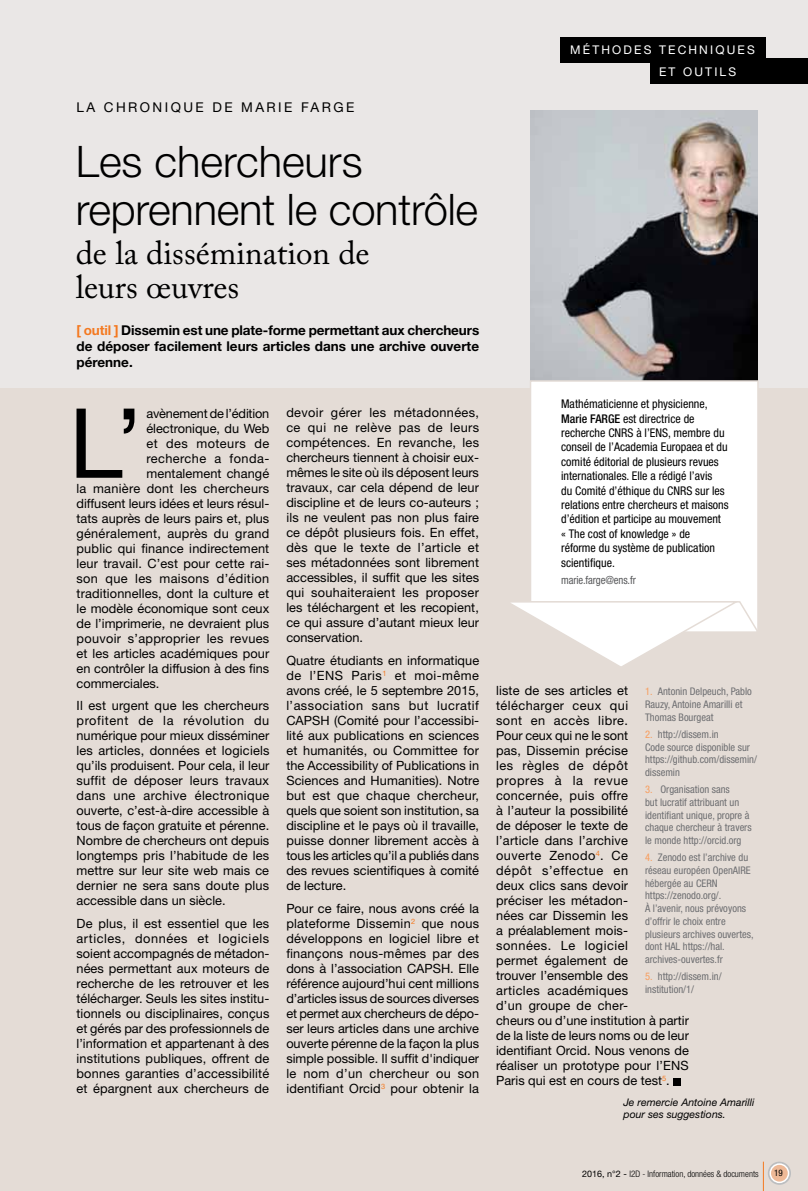
<style>
.page{position:relative;width:808px;height:1191px;background:#e4dcd6}
.page>*{position:absolute;margin:0;border:0;box-sizing:border-box;transform-origin:0 0}
.t1{font:96.75px "Helvetica Neue LT Std";color:#000}
.t2{font:300 43.5px/48px "Helvetica Neue LT Std";letter-spacing:-.005em;color:#000}
.t3{font:33px/34.5px "Adobe Caslon Pro";color:#000}
.t4{font:700 13.5px/16.2px "Helvetica Neue LT Std";color:#000;text-align:justify}
.t5{font:13.5px "Helvetica Neue LT Std";letter-spacing:.18em;color:#000}
.t6{font:12.75px/15px "Helvetica Neue LT Std";letter-spacing:.01em;color:#000;text-align:justify}
.t7{font:12.75px "Helvetica Neue LT Std";letter-spacing:.035em;color:#000}
.t8{font:12.75px "Helvetica Neue LT Std";letter-spacing:.03em;color:#000}
.t9{font:12.75px "Helvetica Neue LT Std";letter-spacing:-.015em;color:#000}
.t10{font:condensed 12px/14.4px "Helvetica Neue LT Std";color:#000}
.t11{font:12px/21px "Helvetica Neue LT Std";color:#fff}
.t12{font:condensed 11.25px "Helvetica Neue LT Std";letter-spacing:-.01em;color:#58595b;scale:.95 1}
.t13{font:condensed 10.5px/12.8px "Helvetica Neue LT Std";color:#6d6e71}
.t14{font:italic 10.5px/12px "Helvetica Neue LT Std";color:#000}
.t15{font:300 condensed 9px "Helvetica Neue LT Std";color:#000}
.t16{font:condensed 9px "Helvetica Neue LT Std";color:#000}
.s1{color:#f47920}
.s2{font-weight:500}
.s3{color:#f89d5d}
.s4{font-weight:400;font-stretch:normal}
</style>
<div class="page">
<div style="left:0;top:0;width:808px;height:388px;background:#eae7e6"></div>
<div style="left:673px;top:1078px;width:8px;height:7px;background:#000"></div>
<img style="left:531px;top:110px;width:227px;height:269px">
<div style="left:530px;top:379px;width:229px;height:221px;background:#fff"></div>
<svg style="left:511px;top:600px;width:246px;height:66px"></svg>
<hr style="left:763px;top:1161px;width:1px;height:30px;background:#f47920">
<svg style="left:768px;top:1161px;width:23px;height:23px"></svg>
<div style="left:770px;top:1164px;width:18px;height:18px;background:#eeb997;border-radius:50%"></div>
<div style="left:769px;top:1163px;width:20px;height:20px;border:2px solid #fff;border-radius:50%"></div>
<div style="left:560px;top:37px;width:205px;height:26px;background:#000"></div>
<div style="left:651px;top:58px;width:157px;height:26px;background:#000"></div>
<p class="t5" style="left:77px;top:99px;width:40px">La chronique</p>
<p class="t5" style="left:212px;top:99px;width:64px">De MArie</p>
<p class="t5" style="left:301px;top:99px;width:22px">Farge</p>
<h2 class="t2" style="left:76px;top:136px;width:404px">Les chercheurs reprennent le contrôle</h2>
<h3 class="t3" style="left:76px;top:235px;width:295px">de la dissémination de leurs œuvres</h3>
<p class="t4" style="left:77px;top:321px;width:404px"><span class="s1">[ outil ]</span> Dissemin est une plate-forme permettant aux chercheurs de déposer facilement leurs articles dans une archive ouverte pérenne.</p>
<h1 class="t1" style="left:69px;top:385px;width:75px">L’</h1>
<p class="t9" style="left:146px;top:405px;width:124px">avènement de l’édition</p>
<p class="t6" style="left:146px;top:420px;width:124px">électronique, du Web</p>
<p class="t7" style="left:146px;top:435px;width:124px">et des moteurs de</p>
<p class="t7" style="left:146px;top:450px;width:124px">recherche a fonda-</p>
<p class="t6" style="left:146px;top:465px;width:124px">mentalement changé</p>
<p class="t6" style="left:77px;top:480px;width:194px">la manière dont les chercheurs</p>
<p class="t6" style="left:77px;top:495px;width:194px">diffusent leurs idées et leurs résul-</p>
<p class="t6" style="left:77px;top:510px;width:194px">tats auprès de leurs pairs et, plus</p>
<p class="t6" style="left:77px;top:525px;width:194px">généralement, auprès du grand</p>
<p class="t6" style="left:77px;top:540px;width:194px">public qui finance indirectement</p>
<p class="t6" style="left:77px;top:555px;width:194px">leur travail. C’est pour cette rai-</p>
<p class="t8" style="left:77px;top:570px;width:194px">son que les maisons d’édition</p>
<p class="t6" style="left:77px;top:585px;width:194px">traditionnelles, dont la culture et</p>
<p class="t6" style="left:77px;top:600px;width:194px">le modèle économique sont ceux</p>
<p class="t6" style="left:77px;top:615px;width:194px">de l’imprimerie, ne devraient plus</p>
<p class="t6" style="left:77px;top:630px;width:194px">pouvoir s’approprier les revues</p>
<p class="t6" style="left:77px;top:645px;width:194px">et les articles académiques pour</p>
<p class="t6" style="left:77px;top:660px;width:194px">en contrôler la diffusion à des fins</p>
<p class="t6" style="left:77px;top:675px;width:84px">commerciales.</p>
<p class="t6" style="left:77px;top:698px;width:194px">Il est urgent que les chercheurs profitent de la révolution du numérique pour mieux disséminer les articles, données et logiciels qu’ils produisent. Pour cela, il leur suffit de déposer leurs travaux dans une archive électronique ouverte, c’est-à-dire accessible à tous de façon gratuite et pérenne.<br>Nombre de chercheurs ont depuis longtemps pris l’habitude de les mettre sur leur site web mais ce dernier ne sera sans doute plus accessible dans un siècle.</p>
<p class="t6" style="left:77px;top:915px;width:194px">De plus, il est essentiel que les articles, données et logiciels soient accompagnés de métadon&shy;nées permettant aux moteurs de recherche de les retrouver et les télécharger. Seuls les sites institu&shy;tionnels ou disciplinaires, conçus et gérés par des professionnels de l’information et appartenant à des institutions publiques, offrent de bonnes garanties d’accessibilité et épargnent aux chercheurs de</p>
<p class="t6" style="left:286px;top:405px;width:194px">devoir gérer les métadonnées, ce qui ne relève pas de leurs compétences. En revanche, les chercheurs tiennent à choisir eux&shy;mêmes le site où ils déposent leurs travaux, car cela dépend de leur discipline et de leurs co-auteurs ; ils ne veulent pas non plus faire ce dépôt plusieurs fois. En effet, dès que le texte de l’article et ses métadonnées sont librement accessibles, il suffit que les sites qui souhaiteraient les proposer les téléchargent et les recopient, ce qui assure d’autant mieux leur conservation.</p>
<p class="t6" style="left:286px;top:653px;width:194px">Quatre étudiants en informatique de l’ENS Paris<sup>1</sup> et moi-même avons créé, le 5 septembre 2015, l’association sans but lucratif CAPSH (Comité pour l’accessibi&shy;lité aux publications en sciences et humanités, ou Committee for the Accessibility of Publications in Sciences and Humanities). Notre but est que chaque chercheur, quels que soient son institution, sa discipline et le pays où il travaille, puisse donner librement accès à tous les articles qu’il a publiés dans des revues scientifiques à comité de lecture.</p>
<p class="t6" style="left:286px;top:900px;width:194px">Pour ce faire, nous avons créé la plateforme Dissemin<sup>2</sup> que nous développons en logiciel libre et finançons nous-mêmes par des dons à l’association CAPSH. Elle référence aujourd’hui cent millions d’articles issus de sources diverses et permet aux chercheurs de dépo&shy;ser leurs articles dans une archive ouverte pérenne de la façon la plus simple possible. Il suffit d'indiquer le nom d’un chercheur ou son identifiant Orcid<sup>3</sup> pour obtenir la</p>
<p class="t11" style="left:570px;top:39px;width:33px">méthodes</p>
<p class="t11" style="left:659px;top:39px;width:11px">techniques et</p>
<p class="t11" style="left:683px;top:61px;width:10px">outils</p>
<p class="t10" style="left:561px;top:397px;width:169px">Mathématicienne et physicienne,<br><span class="s2">Marie FARGE</span> est directrice de recherche CNRS à l’ENS, membre du conseil de l’Academia Europaea et du comité éditorial de plusieurs revues internationales. Elle a rédigé l’avis<br>du Comité d’éthique du CNRS sur les relations entre chercheurs et maisons d’édition et participe au mouvement « The cost of knowledge » de<br>réforme du système de publication scientifique.</p>
<p class="t12" style="left:561px;top:574px;width:80px">marie.farge@ens.fr</p>
<p class="t6" style="left:496px;top:683px;width:194px;text-align:left">liste de ses articles et télécharger ceux qui<br>sont en accès libre.<br>Pour ceux qui ne le sont<br>pas, Dissemin précise<br>les règles de dépôt<br>propres à la revue concernée, puis offre<br>à l’auteur la possibilité<br>de déposer le texte de<br>l’article dans l’archive<br>ouverte Zenodo<sup>4</sup>. Ce<br>dépôt s’effectue en<br>deux clics sans devoir<br>préciser les métadon-<br>nées car Dissemin les<br>a préalablement mois-<br>sonnées. Le logiciel<br>permet également de<br>trouver l’ensemble des<br>articles académiques<br>d’un groupe de cher-<br>cheurs ou d’une institution à partir de la liste de leurs noms ou de leur identifiant Orcid. Nous venons de réaliser un prototype pour l’ENS<br>Paris qui est en cours de test<sup>5</sup>.</p>
<p class="t13" style="left:645px;top:685px;width:108px"><span class="s3">1.</span> Antonin Delpeuch, Pablo<br>Rauzy, Antoine Amarilli et<br>Thomas Bourgeat</p>
<p class="t13" style="left:645px;top:727px;width:113px"><span class="s3">2.</span> http://dissem.in<br>Code source disponible sur https://github.com/dissemin/ dissemin</p>
<p class="t13" style="left:645px;top:783px;width:108px"><span class="s3">3.</span> Organisation sans<br>but lucratif attribuant un identifiant unique, propre à chaque chercheur à travers le monde http://orcid.org</p>
<p class="t13" style="left:645px;top:851px;width:110px"><span class="s3">4.</span> Zenodo est l’archive du réseau européen OpenAIRE hébergée au CERN https://zenodo.org/.<br>À l’avenir, nous prévoyons d’offrir le choix entre plusieurs archives ouvertes, dont HAL https://hal. archives-ouvertes.fr</p>
<p class="t13" style="left:645px;top:970px;width:78px"><span class="s3">5.</span> http://dissem.in/ institution/1/</p>
<p class="t14" style="left:623px;top:1096px;width:132px">Je remercie Antoine Amarilli pour ses suggestions.</p>
<p class="t15" style="left:582px;top:1168px;width:178px"><span class="s4">2016, n°2 -</span> I2D - Information, données &amp; documents</p>
<p class="t16" style="left:774px;top:1168px;width:10px">19</p>
</div>
